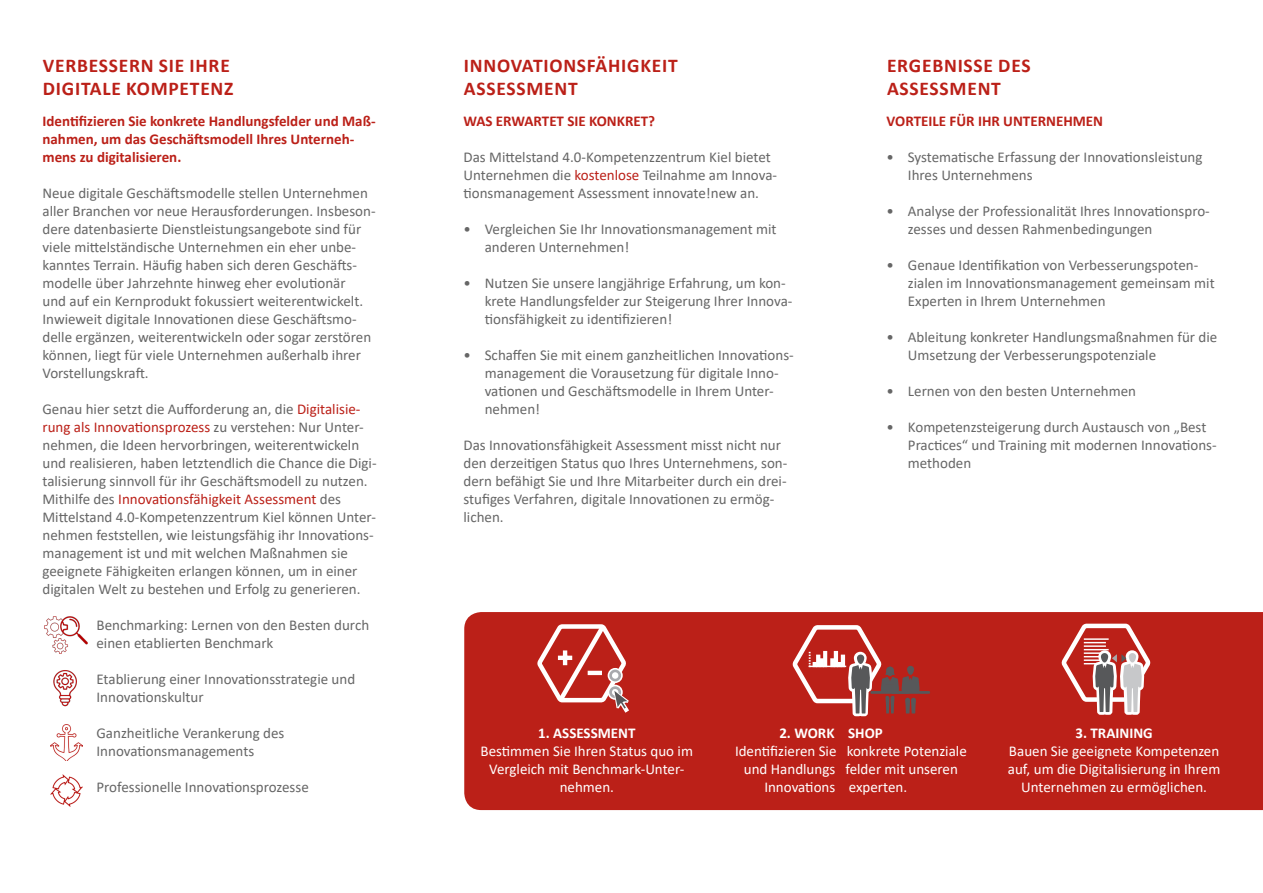
<style>
.page{position:relative;width:1263px;height:893px;background:#fff}
.page>*{position:absolute;margin:0;border:0;box-sizing:border-box;transform-origin:0 0}
.t1{font:700 19.5px/23.4px "Calibri";letter-spacing:.04em;color:#bb2018}
.t2{font:15px/18px "Calibri";color:#666}
.t3{font:15px/18px "Calibri";color:#fff;text-align:center}
.Headline_3{font:700 15px/18px "Calibri";color:#bb2018}
.t4{font:700 15px "Calibri";color:#fff}
.s1{color:#bb2018}
</style>
<div class="page">
<img style="left:53px;top:670px;width:24px;height:37px">
<img style="left:44px;top:616px;width:44px;height:38px">
<div style="left:464px;top:612px;width:799px;height:198px;background:#bb2018"></div>
<img style="left:51px;top:774px;width:32px;height:32px">
<img style="left:51px;top:725px;width:32px;height:36px">
<svg style="left:534px;top:620px;width:96px;height:95px"></svg>
<svg style="left:789px;top:618px;width:141px;height:100px;background:#b7443e"></svg>
<svg style="left:1058px;top:618px;width:96px;height:108px"></svg>
<p class="t1" style="left:43px;top:53px;width:192px">VERBESSERN SIE IHRE<br>DIGITALE KOMPETENZ</p>
<p class="Headline_3" style="left:42px;top:112px;width:335px">Identifizieren Sie konkrete Handlungsfelder und Maß&shy;nahmen, um das Geschäftsmodell Ihres Unterneh&shy;mens zu digitalisieren.</p>
<p class="t2" style="left:42px;top:184px;width:335px">Neue digitale Geschäftsmodelle stellen Unternehmen aller Branchen vor neue Herausforderungen. Insbeson&shy;dere datenbasierte Dienstleistungsangebote sind für viele mittelständische Unternehmen ein eher unbe&shy;kanntes Terrain. Häufig haben sich deren Geschäfts&shy;modelle über Jahrzehnte hinweg eher evolutionär<br>und auf ein Kernprodukt fokussiert weiterentwickelt.<br>Inwieweit digitale Innovationen diese Geschäftsmo&shy;delle ergänzen, weiterentwickeln oder sogar zerstören können, liegt für viele Unternehmen außerhalb ihrer Vorstellungskraft.</p>
<p class="t2" style="left:42px;top:400px;width:336px">Genau hier setzt die Aufforderung an, die <span class="s1">Digitalisie&shy;rung als Innovationsprozess</span> zu verstehen: Nur Unter&shy;nehmen, die Ideen hervorbringen, weiterentwickeln und realisieren, haben letztendlich die Chance die Digi&shy;talisierung sinnvoll für ihr Geschäftsmodell zu nutzen.</p>
<p class="t2" style="left:42px;top:490px;width:335px">Mithilfe des <span class="s1">Innovationsfähigkeit Assessment</span> des Mittelstand 4.0-Kompetenzzentrum Kiel können Unter&shy;nehmen feststellen, wie leistungsfähig ihr Innovations&shy;management ist und mit welchen Maßnahmen sie geeignete Fähigkeiten erlangen können, um in einer digitalen Welt zu bestehen und Erfolg zu generieren.</p>
<p class="t2" style="left:96px;top:616px;width:274px">Benchmarking: Lernen von den Besten durch einen etablierten Benchmark</p>
<p class="t2" style="left:96px;top:670px;width:260px">Etablierung einer Innovationsstrategie und<br>Innovationskultur</p>
<p class="t2" style="left:96px;top:724px;width:189px">Ganzheitliche Verankerung des<br>Innovationsmanagements</p>
<p class="t2" style="left:96px;top:778px;width:214px">Professionelle Innovationsprozesse</p>
<p class="t1" style="left:464px;top:53px;width:215px">INNOVATIONSFÄHIGKEIT<br>ASSESSMENT</p>
<p class="Headline_3" style="left:463px;top:112px;width:193px">WAS ERWARTET SIE KONKRET?</p>
<p class="t2" style="left:463px;top:148px;width:315px">Das Mittelstand 4.0-Kompetenzzentrum Kiel bietet<br>Unternehmen die <span class="s1">kostenlose</span> Teilnahme am Innova&shy;tionsmanagement Assessment innovate!new an.</p>
<p class="t2" style="left:485px;top:220px;width:293px;text-indent:-21px">• Vergleichen Sie Ihr Innovationsmanagement mit anderen Unternehmen!</p>
<p class="t2" style="left:485px;top:274px;width:309px;text-indent:-21px">• Nutzen Sie unsere langjährige Erfahrung, um kon&shy;krete Handlungsfelder zur Steigerung Ihrer Innova&shy;tionsfähigkeit zu identifizieren!</p>
<p class="t2" style="left:485px;top:346px;width:310px;text-indent:-21px">• Schaffen Sie mit einem ganzheitlichen Innovations&shy;management die Vorausetzung für digitale Inno&shy;vationen und Geschäftsmodelle in Ihrem Unter&shy;nehmen!</p>
<p class="t2" style="left:463px;top:436px;width:325px">Das Innovationsfähigkeit Assessment misst nicht nur den derzeitigen Status quo Ihres Unternehmens, son&shy;dern befähigt Sie und Ihre Mitarbeiter durch ein drei&shy;stufiges Verfahren, digitale Innovationen zu ermög&shy;lichen.</p>
<p class="t1" style="left:887px;top:53px;width:145px">ERGEBNISSE DES</p>
<p class="t1" style="left:887px;top:77px;width:115px">ASSESSMENT</p>
<p class="Headline_3" style="left:887px;top:112px;width:218px">VORTEILE FÜR IHR UNTERNEHMEN</p>
<p class="t2" style="left:908px;top:148px;width:296px;text-indent:-21px">• Systematische Erfassung der Innovationsleistung<br>Ihres Unternehmens</p>
<p class="t2" style="left:908px;top:202px;width:303px;text-indent:-21px">• Analyse der Professionalität Ihres Innovationspro&shy;zesses und dessen Rahmenbedingungen</p>
<p class="t2" style="left:908px;top:256px;width:308px;text-indent:-21px">• Genaue Identifikation von Verbesserungspoten&shy;zialen im Innovationsmanagement gemeinsam mit<br>Experten in Ihrem Unternehmen</p>
<p class="t2" style="left:908px;top:328px;width:311px;text-indent:-21px">• Ableitung konkreter Handlungsmaßnahmen für die<br>Umsetzung der Verbesserungspotenziale</p>
<p class="t2" style="left:887px;top:382px;width:251px">• Lernen von den besten Unternehmen</p>
<p class="t2" style="left:908px;top:418px;width:310px;text-indent:-21px">• Kompetenzsteigerung durch Austausch von „Best<br>Practices“ und Training mit modernen Innovations&shy;methoden</p>
<p class="t4" style="left:538px;top:722px;width:99px">1. ASSESSMENT</p>
<p class="t3" style="left:481px;top:742px;width:214px">Bestimmen Sie Ihren Status quo im<br>Vergleich mit Benchmark-Unter&shy;nehmen.</p>
<p class="t3" style="left:735px;top:742px;width:233px">Identifizieren Sie konkrete Potenziale und Handlungs felder mit unseren<br>Innovations experten.<span class="s1">........</span></p>
<p class="t4" style="left:1075px;top:722px;width:79px">3. TRAINING</p>
<p class="t3" style="left:1008px;top:742px;width:214px">Bauen Sie geeignete Kompetenzen auf, um die Digitalisierung in Ihrem<br>Unternehmen zu ermöglichen.</p>
</div>
